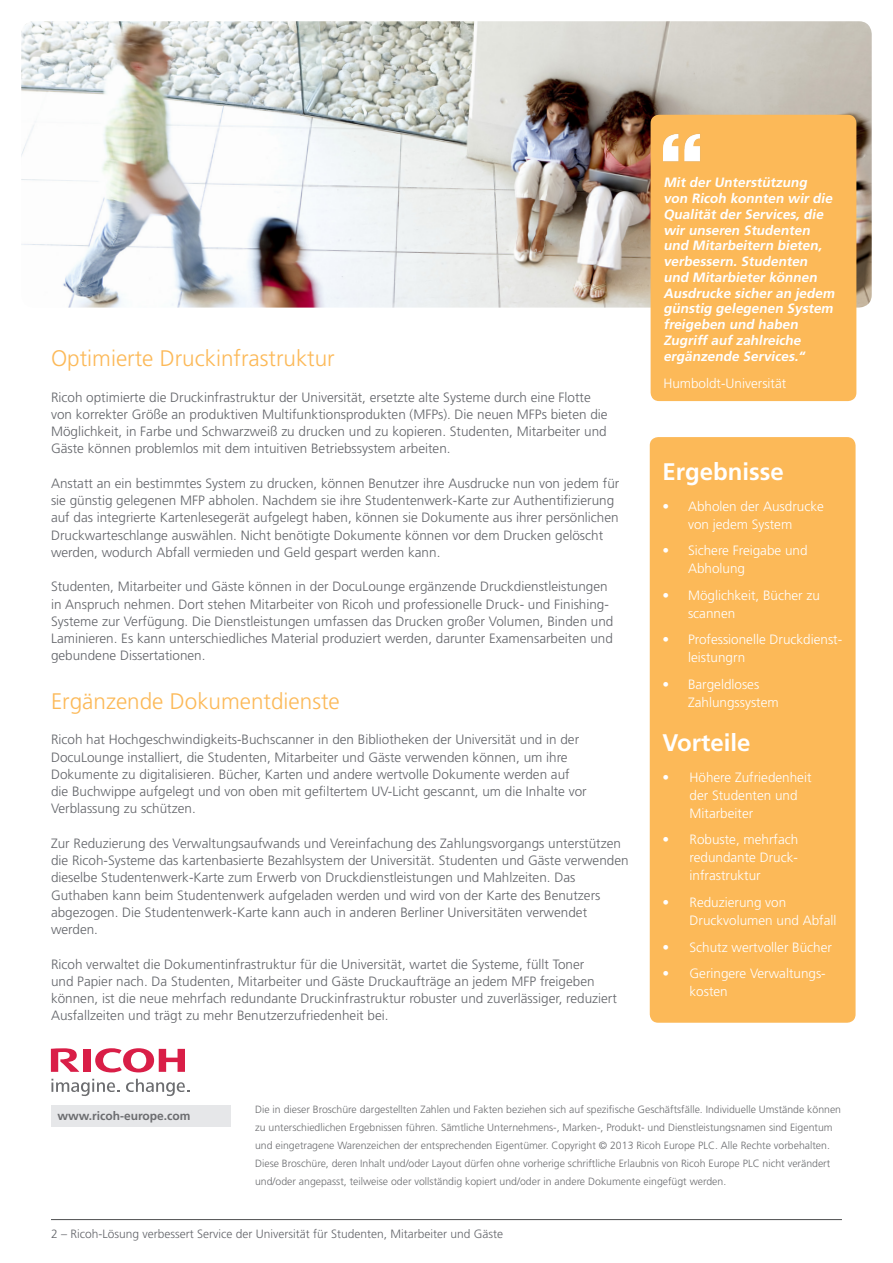
<style>
.page{position:relative;width:893px;height:1263px;background:#fff}
.page>*{position:absolute;margin:0;border:0;box-sizing:border-box;transform-origin:0 0}
.t1{font:700 24px "Frutiger LT";color:#fff}
.t2{font:300 22.5px "Frutiger LT";color:#fcb958}
.t3{font:300 13.5px/17.2px "Frutiger LT";color:#63656a}
.t4{font:300 13.5px/18px "Frutiger LT";color:#fff}
.t5{font:italic 700 13.5px/15.8px "Frutiger LT";color:#fff}
.t6{font:300 12px "Frutiger LT";color:#63656a}
.t7{font:700 12px "Frutiger LT";color:#6c6d70}
.t8{font:300 10.5px/18px "Frutiger LT";color:#6c6d70}
</style>
<div class="page">
<img style="left:21px;top:21px;width:851px;height:287px">
<hr style="left:51px;top:1219px;width:791px;height:1px;background:#4b4c4d">
<div style="left:51px;top:1105px;width:179px;height:22px;background:#e6e7e9"></div>
<svg style="left:95px;top:1048px;width:90px;height:24px"></svg>
<div style="left:83px;top:1049px;width:8px;height:23px;background:#d91e47"></div>
<svg style="left:51px;top:1048px;width:28px;height:24px"></svg>
<svg style="left:51px;top:1079px;width:68px;height:17px"></svg>
<svg style="left:126px;top:1079px;width:63px;height:17px"></svg>
<div style="left:650px;top:437px;width:205px;height:586px;background:#fcb958;border-radius:9px"></div>
<div style="left:651px;top:115px;width:205px;height:286px;background:#fcb958;border-radius:9px"></div>
<img style="left:663px;top:133px;width:37px;height:29px">
<p class="t2" style="left:51px;top:346px;width:285px">Optimierte Druckinfrastruktur</p>
<p class="t3" style="left:51px;top:388px;width:558px">Ricoh optimierte die Druckinfrastruktur der Universität, ersetzte alte Systeme durch eine Flotte von korrekter Größe an produktiven Multifunktionsprodukten (MFPs). Die neuen MFPs bieten die Möglichkeit, in Farbe und Schwarzweiß zu drucken und zu kopieren. Studenten, Mitarbeiter und Gäste können problemlos mit dem intuitiven Betriebssystem arbeiten.</p>
<p class="t3" style="left:51px;top:475px;width:570px">Anstatt an ein bestimmtes System zu drucken, können Benutzer ihre Ausdrucke nun von jedem für sie günstig gelegenen MFP abholen. Nachdem sie ihre Studentenwerk-Karte zur Authentifizierung auf das integrierte Kartenlesegerät aufgelegt haben, können sie Dokumente aus ihrer persönlichen Druckwarteschlange auswählen. Nicht benötigte Dokumente können vor dem Drucken gelöscht werden, wodurch Abfall vermieden und Geld gespart werden kann.</p>
<p class="t3" style="left:51px;top:578px;width:564px">Studenten, Mitarbeiter und Gäste können in der DocuLounge ergänzende Druckdienstleistungen in Anspruch nehmen. Dort stehen Mitarbeiter von Ricoh und professionelle Druck- und Finishing-Systeme zur Verfügung. Die Dienstleistungen umfassen das Drucken großer Volumen, Binden und Laminieren. Es kann unterschiedliches Material produziert werden, darunter Examensarbeiten und gebundene Dissertationen.</p>
<p class="t2" style="left:51px;top:688px;width:290px">Ergänzende Dokumentdienste</p>
<p class="t3" style="left:51px;top:731px;width:537px">Ricoh hat Hochgeschwindigkeits-Buchscanner in den Bibliotheken der Universität und in der DocuLounge installiert, die Studenten, Mitarbeiter und Gäste verwenden können, um ihre Dokumente zu digitalisieren. Bücher, Karten und andere wertvolle Dokumente werden auf die Buchwippe aufgelegt und von oben mit gefiltertem UV-Licht gescannt, um die Inhalte vor Verblassung zu schützen.</p>
<p class="t3" style="left:51px;top:835px;width:579px">Zur Reduzierung des Verwaltungsaufwands und Vereinfachung des Zahlungsvorgangs unterstützen die Ricoh-Systeme das kartenbasierte Bezahlsystem der Universität. Studenten und Gäste verwenden dieselbe Studentenwerk-Karte zum Erwerb von Druckdienstleistungen und Mahlzeiten. Das Guthaben kann beim Studentenwerk aufgeladen werden und wird von der Karte des Benutzers abgezogen. Die Studentenwerk-Karte kann auch in anderen Berliner Universitäten verwendet werden.</p>
<p class="t3" style="left:51px;top:955px;width:567px">Ricoh verwaltet die Dokumentinfrastruktur für die Universität, wartet die Systeme, füllt Toner<br>und Papier nach. Da Studenten, Mitarbeiter und Gäste Druckaufträge an jedem MFP freigeben können, ist die neue mehrfach redundante Druckinfrastruktur robuster und zuverlässiger, reduziert Ausfallzeiten und trägt zu mehr Benutzerzufriedenheit bei.</p>
<p class="t5" style="left:663px;top:175px;width:175px">Mit der Unterstützung von Ricoh konnten wir die<br>Qualität der Services, die wir unseren Studenten und Mitarbeitern bieten, verbessern. Studenten und Mitarbieter können<br>Ausdrucke sicher an jedem günstig gelegenen System freigeben und haben<br>Zugriff auf zahlreiche ergänzende Services.“</p>
<p class="t4" style="left:663px;top:375px;width:124px">Humboldt-Universität</p>
<p class="t1" style="left:662px;top:457px;width:123px">Ergebnisse</p>
<p class="t4" style="left:662px;top:497px;width:163px;text-align:center">• Abholen der Ausdrucke von jedem System</p>
<p class="t4" style="left:688px;top:542px;width:121px;text-indent:-26px">• Sichere Freigabe und<br>Abholung</p>
<p class="t4" style="left:688px;top:586px;width:134px;text-indent:-26px">• Möglichkeit, Bücher zu scannen</p>
<p class="t4" style="left:688px;top:631px;width:156px;text-indent:-26px">• Professionelle Druckdienst&shy;leistungrn</p>
<p class="t4" style="left:688px;top:675px;width:92px;text-indent:-26px">• Bargeldloses<br>Zahlungssystem</p>
<p class="t1" style="left:662px;top:729px;width:90px">Vorteile</p>
<p class="t4" style="left:689px;top:768px;width:124px;text-indent:-27px">• Höhere Zufriedenheit der Studenten und<br>Mitarbeiter</p>
<p class="t4" style="left:689px;top:831px;width:110px;text-align:justify;text-indent:-27px">• Robuste, mehrfach redundante Druck&shy;infrastruktur</p>
<p class="t4" style="left:689px;top:893px;width:149px;text-indent:-27px">• Reduzierung von<br>Druckvolumen und Abfall</p>
<p class="t4" style="left:662px;top:938px;width:171px">• Schutz wertvoller Bücher</p>
<p class="t4" style="left:689px;top:964px;width:138px;text-indent:-27px">• Geringere Verwaltungs&shy;kosten</p>
<p class="t7" style="left:57px;top:1108px;width:135px">www.ricoh-europe.com</p>
<p class="t8" style="left:255px;top:1100px;width:587px">Die in dieser Broschüre dargestellten Zahlen und Fakten beziehen sich auf spezifische Geschäftsfälle. Individuelle Umstände können zu unterschiedlichen Ergebnissen führen. Sämtliche Unternehmens-, Marken-, Produkt- und Dienstleistungsnamen sind Eigentum und eingetragene Warenzeichen der entsprechenden Eigentümer. Copyright © 2013 Ricoh Europe PLC. Alle Rechte vorbehalten.<br>Diese Broschüre, deren Inhalt und/oder Layout dürfen ohne vorherige schriftliche Erlaubnis von Ricoh Europe PLC nicht verändert und/oder angepasst, teilweise oder vollständig kopiert und/oder in andere Dokumente eingefügt werden.</p>
<p class="t6" style="left:51px;top:1227px;width:454px">2 – Ricoh-Lösung verbessert Service der Universität für Studenten, Mitarbeiter und Gäste</p>
</div>
